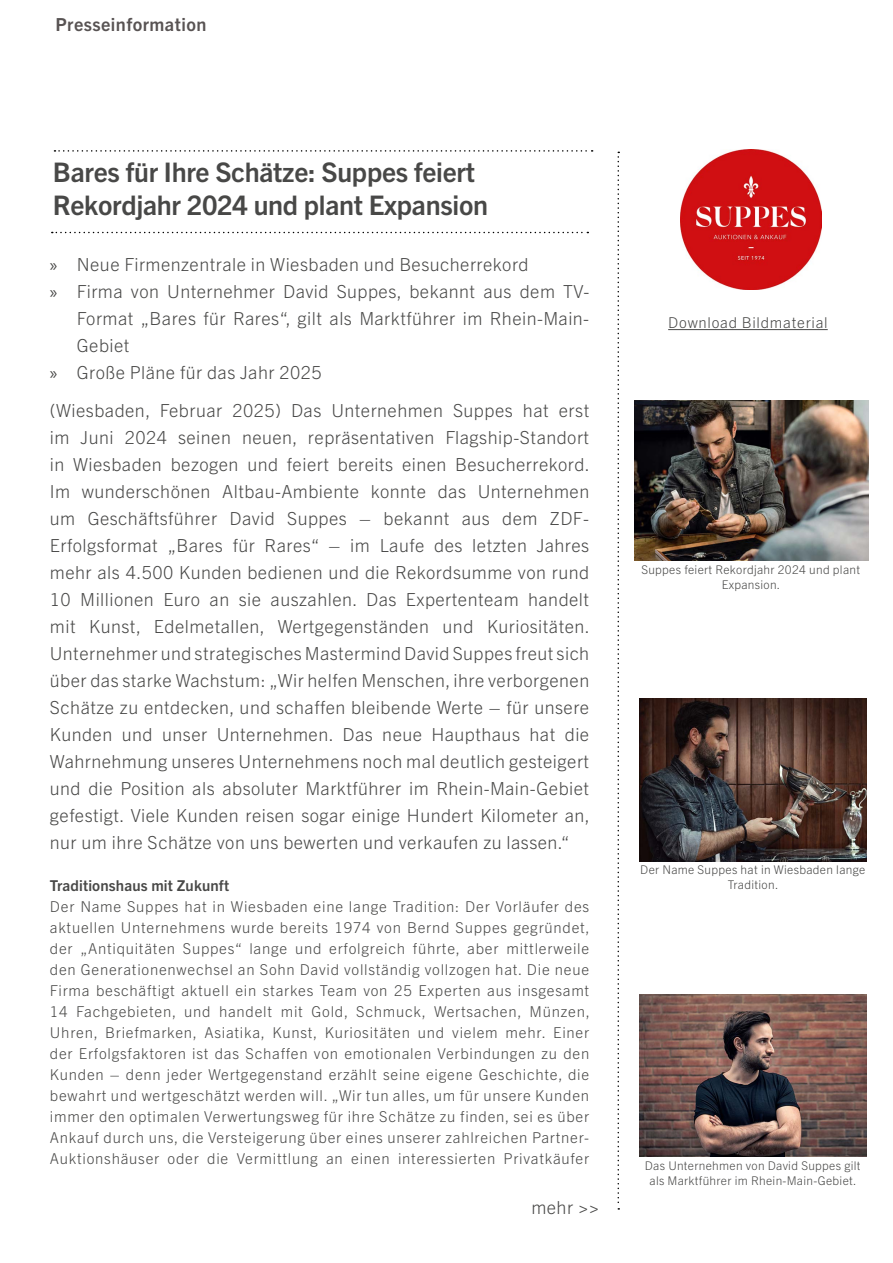
<style>
.page{position:relative;width:893px;height:1263px;background:#fff}
.page>*{position:absolute;margin:0;border:0;box-sizing:border-box;transform-origin:0 0}
.Überschrift_PM{font:700 27px/33px "Trade Gothic Next LT Pro";letter-spacing:-.01em;color:#484847}
.Teaser_PM{font:300 18px/27px "Trade Gothic Next LT Pro";letter-spacing:.025em;color:#484847;text-align:justify}
.t1{font:700 18px "Trade Gothic Next LT Pro";letter-spacing:.025em;color:#585353}
.Fließtext_PM{font:300 15px/21px "Trade Gothic Next LT Pro";letter-spacing:.05em;color:#484847;text-align:justify}
.Fließtext_PM-2{font:700 15px "Trade Gothic Next LT Pro";letter-spacing:.01em;color:#484847}
.Boilerplate_PM{font:300 12px/15px "Trade Gothic Next LT Pro";letter-spacing:.025em;color:#484847;text-align:center}
.s1{font-family:"Myriad Pro";font-weight:400}
</style>
<div class="page">
<img style="left:681px;top:150px;width:140px;height:139px">
<svg style="left:54px;top:150px;width:539px;height:2px"></svg>
<svg style="left:52px;top:232px;width:536px;height:1px"></svg>
<svg style="left:617px;top:152px;width:2px;height:1057px"></svg>
<hr style="left:668px;top:329px;width:160px;height:1px;background:#484847">
<img style="left:639px;top:994px;width:227px;height:163px">
<img style="left:634px;top:401px;width:234px;height:160px">
<img style="left:639px;top:698px;width:227px;height:163px">
<p class="t1" style="left:55px;top:12px;width:153px">Presseinformation</p>
<p class="Überschrift_PM" style="left:53px;top:154px;width:437px">Bares für Ihre Schätze: Suppes feiert<br>Rekordjahr 2024 und plant Expansion</p>
<p class="Teaser_PM" style="left:50px;top:250px;width:480px"><span class="s1">»</span> Neue Firmenzentrale in Wiesbaden und Besucherrekord</p>
<p class="Teaser_PM" style="left:77px;top:277px;width:514px;text-indent:-27px"><span class="s1">»</span> Firma von Unternehmer David Suppes, bekannt aus dem TV-Format „Bares für Rares“, gilt als Marktführer im Rhein-Main-Gebiet</p>
<p class="Teaser_PM" style="left:50px;top:358px;width:273px"><span class="s1">»</span> Große Pläne für das Jahr 2025</p>
<p class="Teaser_PM" style="left:50px;top:395px;width:542px">(Wiesbaden, Februar 2025) Das Unternehmen Suppes hat erst im Juni 2024 seinen neuen, repräsentativen Flagship-Standort in Wiesbaden bezogen und feiert bereits einen Besucherrekord.<br>Im wunderschönen Altbau-Ambiente konnte das Unternehmen um Geschäftsführer David Suppes – bekannt aus dem ZDF-Erfolgsformat „Bares für Rares“ – im Laufe des letzten Jahres mehr als 4.500 Kunden bedienen und die Rekordsumme von rund 10 Millionen Euro an sie auszahlen. Das Expertenteam handelt mit Kunst, Edelmetallen, Wertgegenständen und Kuriositäten.<br>Unternehmer und strategisches Mastermind David Suppes freut sich über das starke Wachstum: „Wir helfen Menschen, ihre verborgenen Schätze zu entdecken, und schaffen bleibende Werte – für unsere Kunden und unser Unternehmen. Das neue Haupthaus hat die Wahrnehmung unseres Unternehmens noch mal deutlich gesteigert und die Position als absoluter Marktführer im Rhein-Main-Gebiet gefestigt. Viele Kunden reisen sogar einige Hundert Kilometer an, nur um ihre Schätze von uns bewerten und verkaufen zu lassen.“</p>
<p class="Fließtext_PM-2" style="left:50px;top:875px;width:181px">Traditionshaus mit Zukunft</p>
<p class="Fließtext_PM" style="left:50px;top:895px;width:541px">Der Name Suppes hat in Wiesbaden eine lange Tradition: Der Vorläufer des aktuellen Unternehmens wurde bereits 1974 von Bernd Suppes gegründet, der „Antiquitäten Suppes“ lange und erfolgreich führte, aber mittlerweile den Generationenwechsel an Sohn David vollständig vollzogen hat. Die neue Firma beschäftigt aktuell ein starkes Team von 25 Experten aus insgesamt 14 Fachgebieten, und handelt mit Gold, Schmuck, Wertsachen, Münzen, Uhren, Briefmarken, Asiatika, Kunst, Kuriositäten und vielem mehr. Einer der Erfolgsfaktoren ist das Schaffen von emotionalen Verbindungen zu den Kunden – denn jeder Wertgegenstand erzählt seine eigene Geschichte, die bewahrt und wertgeschätzt werden will. „Wir tun alles, um für unsere Kunden immer den optimalen Verwertungsweg für ihre Schätze zu finden, sei es über Ankauf durch uns, die Versteigerung über eines unserer zahlreichen Partner-Auktionshäuser oder die Vermittlung an einen interessierten Privatkäufer</p>
<p class="Teaser_PM" style="left:531px;top:1193px;width:69px">mehr &gt;&gt;</p>
<p class="Fließtext_PM" style="left:668px;top:311px;width:161px">Download Bildmaterial</p>
<p class="Boilerplate_PM" style="left:641px;top:561px;width:220px">Suppes feiert Rekordjahr 2024 und plant<br>Expansion.</p>
<p class="Boilerplate_PM" style="left:640px;top:862px;width:227px">Der Name Suppes hat in Wiesbaden lange<br>Tradition.</p>
<p class="Boilerplate_PM" style="left:645px;top:1157px;width:217px">Das Unternehmen von David Suppes gilt als Marktführer im Rhein-Main-Gebiet.</p>
</div>
